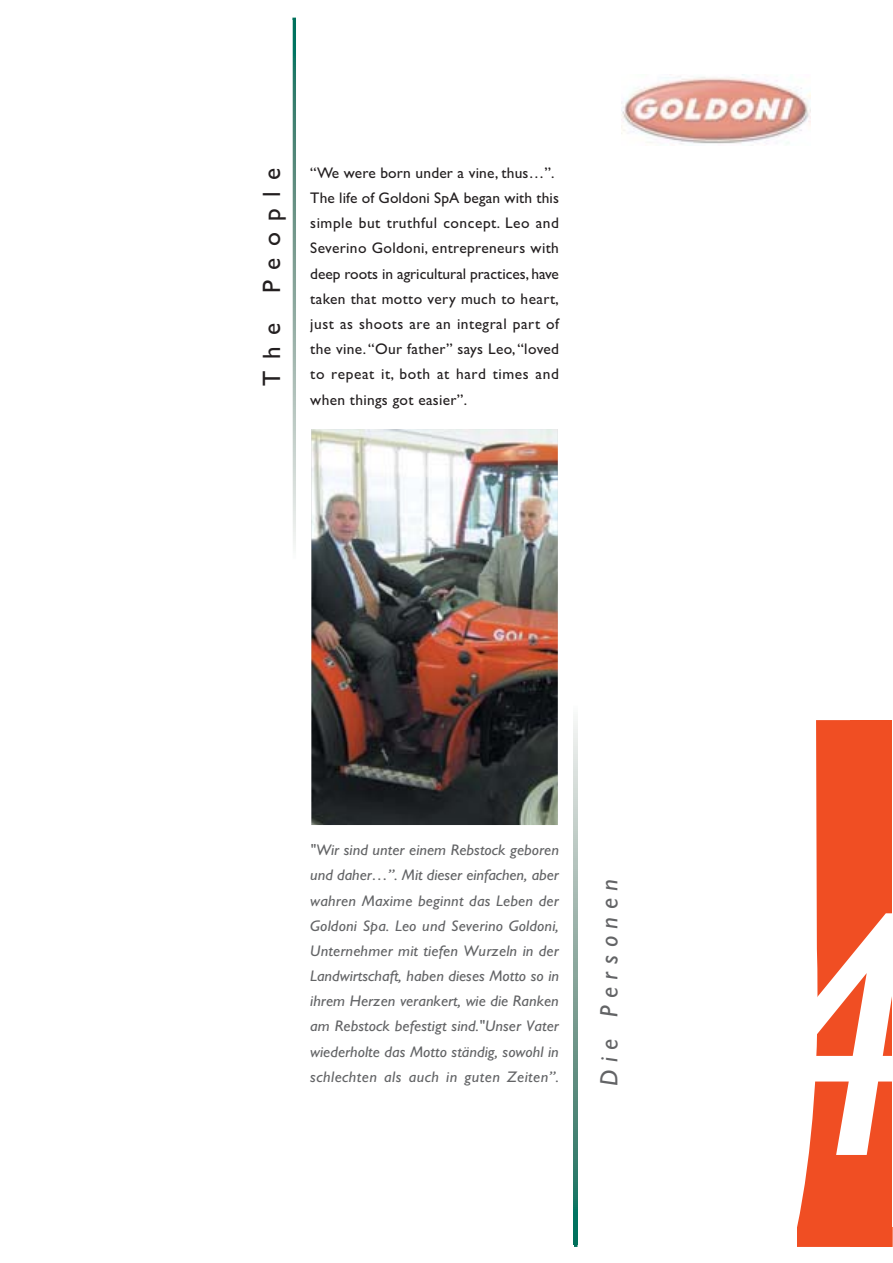
<style>
.page{position:relative;width:893px;height:1263px;background:#fff}
.page>*{position:absolute;margin:0;border:0;box-sizing:border-box;transform-origin:0 0}
.t1{font:italic 349.8px "Gill Sans";color:#fff}
.t2{font:italic 25.2px "Gill Sans";letter-spacing:.3em;color:#636466}
.t3{font:25.2px "Gill Sans";letter-spacing:.45em;color:#231f20}
.t4{font:italic 15.45px/25.2px "Gill Sans";letter-spacing:.03em;color:#636466;text-align:justify;scale:1.05 1}
.t5{font:15.45px/25.2px "Gill Sans";letter-spacing:.02em;color:#231f20}
</style>
<div class="page">
<img style="left:621px;top:74px;width:189px;height:72px">
<svg style="left:797px;top:720px;width:53px;height:507px"></svg>
<div style="left:850px;top:720px;width:42px;height:527px;background:#f04e23"></div>
<div style="left:797px;top:1227px;width:95px;height:20px;background:#f04e23"></div>
<svg style="left:574px;top:719px;width:3px;height:526px;background:#81a89d"></svg>
<svg style="left:292px;top:20px;width:4px;height:527px;background:#98b7af"></svg>
<img style="left:311px;top:429px;width:246px;height:396px">
<h2 class="t3" style="left:263px;top:386px;width:219px;rotate:-90deg">The People</h2>
<p class="t5" style="left:310px;top:162px;width:250px">“We were born under a vine, thus…”.<br>The life of Goldoni SpA began with this simple but truthful concept. Leo and Severino Goldoni, entrepreneurs with deep roots in agricultural practices, have taken that motto very much to heart, just as shoots are an integral part of the vine. “Our father” says Leo, “loved to repeat it, both at hard times and when things got easier”.</p>
<p class="t4" style="left:310px;top:839px;width:238px">"Wir sind unter einem Rebstock geboren und daher…”. Mit dieser einfachen, aber wahren Maxime beginnt das Leben der Goldoni Spa. Leo und Severino Goldoni, Unternehmer mit tiefen Wurzeln in der Landwirtschaft, haben dieses Motto so in ihrem Herzen verankert, wie die Ranken am Rebstock befestigt sind."Unser Vater wiederholte das Motto ständig, sowohl in schlechten als auch in guten Zeiten”.</p>
<h2 class="t2" style="left:600px;top:1086px;width:209px;rotate:-90deg">Die Personen</h2>
<h1 class="t1" style="left:745px;top:916px;width:184px">4</h1>
</div>
